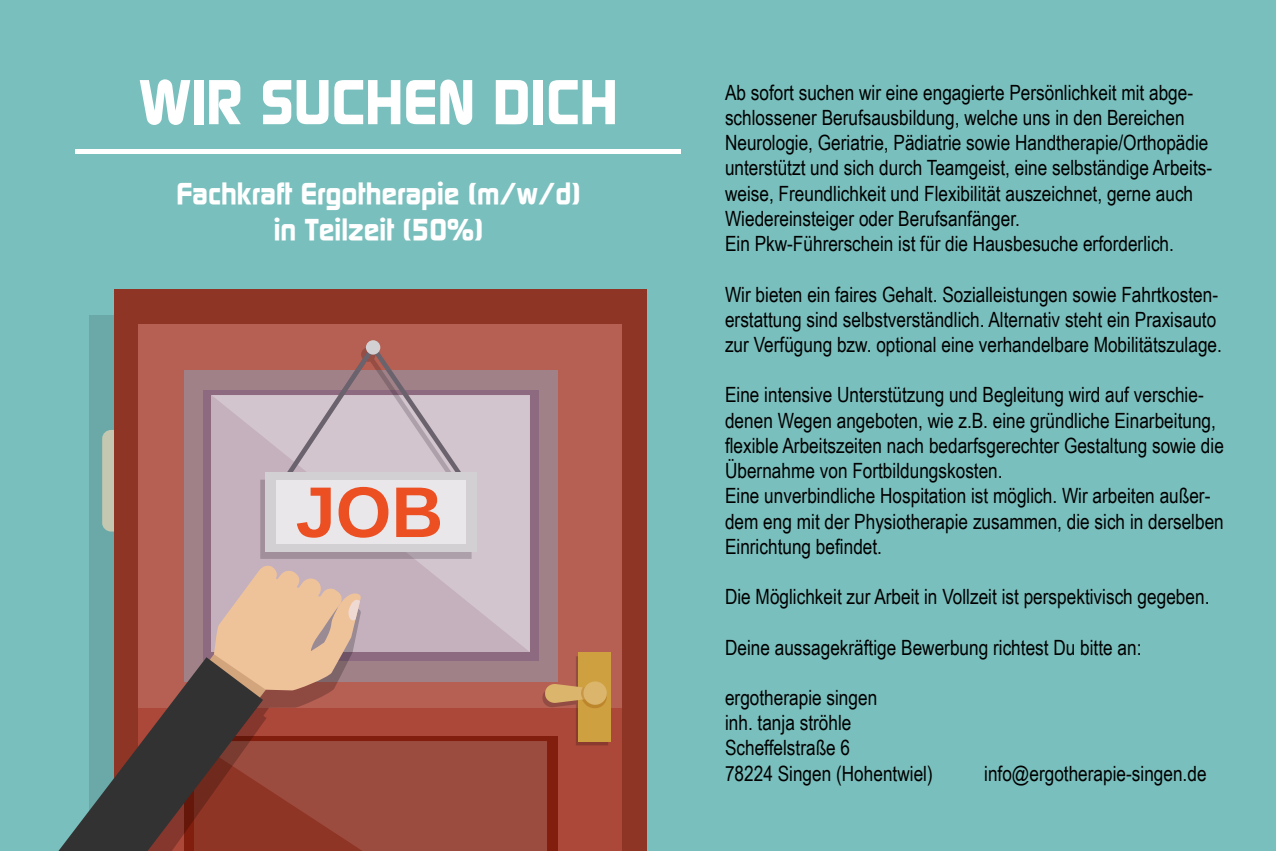
<style>
.page{position:relative;width:1276px;height:851px;background:#fff}
.page>*{position:absolute;margin:0;border:0;box-sizing:border-box;transform-origin:0 0}
.t1{font:700 63px "Continuum";color:#fff}
.t2{font:700 30px/36px "Continuum";color:#fff;text-align:center}
.t3{font:21px/25.2px "Arial Narrow";color:#000}
</style>
<div class="page">
<div style="left:0;top:0;width:1276px;height:850px;background:#79bfbd"></div>
<svg style="left:89px;top:316px;width:25px;height:248px;background:#7baea9"></svg>
<div style="left:114px;top:290px;width:533px;height:560px;background:#8f3526"></div>
<div style="left:138px;top:325px;width:484px;height:525px;background:#b65f53"></div>
<div style="left:138px;top:708px;width:484px;height:142px;background:#ab483a"></div>
<div style="left:184px;top:370px;width:373px;height:311px;background:#a08188"></div>
<div style="left:203px;top:390px;width:335px;height:271px;background:#8e6a81"></div>
<svg style="left:212px;top:395px;width:318px;height:169px;background:#ccbcc6"></svg>
<div style="left:578px;top:652px;width:33px;height:89px;background:#cfa040"></div>
<svg style="left:260px;top:395px;width:211px;height:164px;background:#beaeb9"></svg>
<svg style="left:285px;top:343px;width:178px;height:129px"></svg>
<div style="left:265px;top:472px;width:211px;height:79px;background:#d2d0d3"></div>
<div style="left:276px;top:480px;width:189px;height:63px;background:#eae7eb"></div>
<svg style="left:297px;top:487px;width:34px;height:50px"></svg>
<svg style="left:338px;top:487px;width:50px;height:50px"></svg>
<svg style="left:396px;top:487px;width:44px;height:50px"></svg>
<div style="left:366px;top:340px;width:14px;height:14px;background:#d2d0d3;border-radius:50%"></div>
<svg style="left:59px;top:564px;width:549px;height:286px"></svg>
<hr style="left:76px;top:149px;width:605px;height:4px;background:#fff">
<h1 class="t1" style="left:139px;top:60px;width:480px">WIR SUCHEN DICH</h1>
<h2 class="t2" style="left:176px;top:174px;width:405px">Fachkraft Ergotherapie (m/w/d) in Teilzeit (50%)</h2>
<p class="t3" style="left:725px;top:79px;width:488px">Ab sofort suchen wir eine engagierte Persönlichkeit mit abge&shy;schlossener Berufsausbildung, welche uns in den Bereichen Neurologie, Geriatrie, Pädiatrie sowie Handtherapie/Orthopädie unterstützt und sich durch Teamgeist, eine selbständige Arbeits&shy;weise, Freundlichkeit und Flexibilität auszeichnet, gerne auch Wiedereinsteiger oder Berufsanfänger.<br>Ein Pkw-Führerschein ist für die Hausbesuche erforderlich.</p>
<p class="t3" style="left:725px;top:281px;width:498px">Wir bieten ein faires Gehalt. Sozialleistungen sowie Fahrtkosten&shy;erstattung sind selbstverständlich. Alternativ steht ein Praxisauto zur Verfügung bzw. optional eine verhandelbare Mobilitätszulage.</p>
<p class="t3" style="left:725px;top:381px;width:500px">Eine intensive Unterstützung und Begleitung wird auf verschie&shy;denen Wegen angeboten, wie z.B. eine gründliche Einarbeitung, flexible Arbeitszeiten nach bedarfsgerechter Gestaltung sowie die Übernahme von Fortbildungskosten.<br>Eine unverbindliche Hospitation ist möglich. Wir arbeiten außer&shy;dem eng mit der Physiotherapie zusammen, die sich in derselben Einrichtung befindet.</p>
<p class="t3" style="left:725px;top:583px;width:486px">Die Möglichkeit zur Arbeit in Vollzeit ist perspektivisch gegeben.</p>
<p class="t3" style="left:725px;top:633px;width:418px">Deine aussagekräftige Bewerbung richtest Du bitte an:</p>
<p class="t3" style="left:725px;top:684px;width:209px">ergotherapie singen<br>inh. tanja ströhle<br>Scheffelstraße 6<br>78224 Singen (Hohentwiel)</p>
<p class="t3" style="left:984px;top:759px;width:224px">info@ergotherapie-singen.de</p>
</div>
